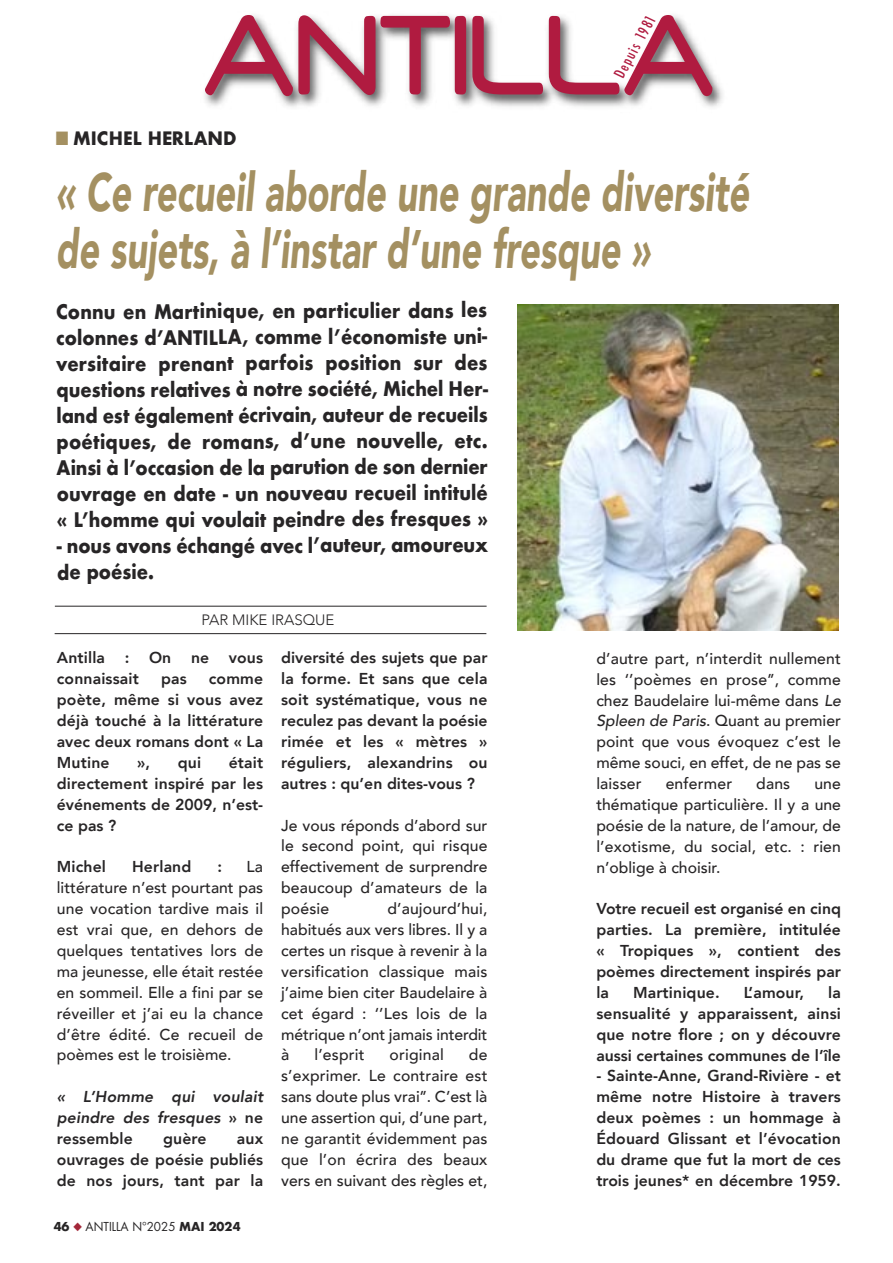
<style>
.page{position:relative;width:893px;height:1263px;background:#fff}
.page>*{position:absolute;margin:0;border:0;box-sizing:border-box;transform-origin:0 0}
.t1{font:132.15px "Neuropol";color:#b01b40;scale:.79 1}
.t2{font:italic 900 54px "Avenir";color:#a49061;scale:.67 1}
.t3{font:700 19.5px/26.1px "Futura";letter-spacing:-.005em;color:#272526;text-align:justify;scale:.9 1}
.t4{font:700 18px "Futura";color:#272526;scale:.95 1}
.t5{font:500 15.75px/20.9px "Avenir";letter-spacing:.01em;color:#272526;text-align:justify}
.t6{font:800 15.75px/20.9px "Avenir";letter-spacing:.01em;color:#272526;text-align:justify}
.t7{font:italic 800 15.75px/20.9px "Avenir";letter-spacing:.01em;color:#272526;text-align:justify}
.t8{font:300 15px "Avenir";color:#272526}
.t9{font:500 condensed 14.7px "Futura";color:#b01b40;scale:.96 1}
.t10{font:12px "Futura Std";color:#272526}
.s1{color:#a49061}
.s2{font-style:normal}
.s3{font-family:"Futura";font-weight:700}
.s4{color:#a32739}
.s5{font-style:italic}
</style>
<div class="page">
<img style="left:517px;top:305px;width:322px;height:325px">
<hr style="left:55px;top:606px;width:432px;height:1px;background:#272526">
<hr style="left:55px;top:633px;width:431px;height:1px;background:#272526">
<img style="left:204px;top:15px;width:519px;height:92px">
<h1 class="t1" style="left:204px;top:-13px;width:647px">ANTILLA</h1>
<p class="t9" style="left:610px;top:72px;width:74px;rotate:-61deg">Depuis 1981</p>
<p class="t4" style="left:56px;top:126px;width:192px"><span class="s1">■</span> MICHEL HERLAND</p>
<p class="t2" style="left:56px;top:157px;width:1036px">« Ce recueil aborde une grande diversité</p>
<p class="t2" style="left:56px;top:214px;width:889px">de sujets, à l’instar d’une fresque »</p>
<p class="t3" style="left:56px;top:298px;width:482px">Connu en Martinique, en particulier dans les colonnes d’ANTILLA, comme l’économiste uni&shy;versitaire prenant parfois position sur des questions relatives à notre société, Michel Her&shy;land est également écrivain, auteur de recueils poétiques, de romans, d’une nouvelle, etc.<br>Ainsi à l’occasion de la parution de son dernier ouvrage en date - un nouveau recueil intitulé « L’homme qui voulait peindre des fresques »</p>
<p class="t3" style="left:57px;top:532px;width:481px;line-height:26.7px">- nous avons échangé avec l’auteur, amoureux de poésie.</p>
<p class="t8" style="left:202px;top:610px;width:134px">PAR MIKE IRASQUE</p>
<p class="t6" style="left:57px;top:648px;width:208px">Antilla : On ne vous connaissait</p>
<p class="t6" style="left:57px;top:669px;width:208px;text-indent:152px">comme poète, même si vous avez déjà touché à la littérature avec deux romans dont « La Mutine</p>
<p class="t6" style="left:161px;top:669px;width:27px">pas</p>
<p class="t6" style="left:57px;top:752px;width:208px;text-indent:172px">était directement inspiré par les événements de 2009, n’est&shy;ce pas ?</p>
<p class="t6" style="left:57px;top:857px;width:51px">Michel</p>
<p class="t6" style="left:132px;top:857px;width:61px">Herland</p>
<p class="t6" style="left:217px;top:857px;width:6px">:</p>
<p class="t6" style="left:137px;top:752px;width:14px">»,</p>
<p class="t6" style="left:178px;top:752px;width:25px">qui</p>
<p class="t5" style="left:57px;top:857px;width:208px;text-indent:190px">La littérature n’est pourtant pas une vocation tardive mais il est vrai que, en dehors de quelques tentatives lors de ma jeunesse, elle était restée en sommeil. Elle a fini par se réveiller et j’ai eu la chance d’être édité. Ce recueil de poèmes est le troisième.</p>
<p class="t7" style="left:57px;top:1087px;width:208px">« L’Homme qui voulait peindre des fresques <span class="s2">» ne ressemble</span></p>
<p class="t6" style="left:163px;top:1128px;width:45px">guère</p>
<p class="t6" style="left:57px;top:1128px;width:208px;text-indent:180px">aux ouvrages de poésie publiés de nos jours, tant par la</p>
<p class="t10" style="left:54px;top:1221px;width:188px"><span class="s3">46</span> <span class="s4">◆</span> ANTILLA N°2025 <span class="s3">MAI 2024</span></p>
<p class="t6" style="left:281px;top:648px;width:208px">diversité des sujets que par la forme. Et sans que cela soit systématique, vous ne reculez pas devant la poésie rimée et les « mètres » réguliers, alexandrins ou autres : qu’en dites-vous ?</p>
<p class="t5" style="left:281px;top:815px;width:208px">Je vous réponds d’abord sur le second point, qui risque effectivement de surprendre beaucoup d’amateurs de la poésie</p>
<p class="t5" style="left:281px;top:899px;width:208px;text-indent:106px">d’aujourd’hui, habitués aux vers libres. Il y a certes un risque à revenir à la versification classique mais j’aime bien citer Baudelaire à cet égard : ‘’Les lois de la métrique n’ont jamais interdit à</p>
<p class="t5" style="left:281px;top:1045px;width:208px;text-indent:188px">de s’exprimer. Le contraire est sans doute plus vrai’’. C’est là une assertion qui, d’une part, ne garantit évidemment pas que l’on écrira des beaux vers en suivant des règles et,</p>
<p class="t5" style="left:314px;top:1045px;width:52px">l’esprit</p>
<p class="t5" style="left:390px;top:1045px;width:56px">original</p>
<p class="t5" style="left:596px;top:648px;width:246px">d’autre part, n’interdit nullement les ‘’poèmes en prose’’, comme chez Baudelaire lui-même dans <span class="s5">Le Spleen de Paris</span>. Quant au premier point que vous évoquez c’est le même souci, en effet, de ne pas se laisser</p>
<p class="t5" style="left:666px;top:774px;width:68px">enfermer</p>
<p class="t5" style="left:756px;top:774px;width:36px">dans</p>
<p class="t5" style="left:596px;top:774px;width:246px;text-indent:218px">une thématique particulière. Il y a une poésie de la nature, de l’amour, de l’exotisme, du social, etc. : rien n’oblige à choisir.</p>
<p class="t6" style="left:596px;top:899px;width:246px">Votre recueil est organisé en cinq parties. La première, intitulée « Tropiques », contient des poèmes directement inspirés par la</p>
<p class="t6" style="left:596px;top:982px;width:246px;text-indent:232px">la sensualité y apparaissent, ainsi que notre flore ; on y découvre aussi certaines communes de l’île</p>
<p class="t6" style="left:596px;top:1066px;width:246px">- Sainte-Anne, Grand-Rivière - et même notre Histoire à travers deux poèmes : un hommage à Édouard Glissant et l’évocation du drame que fut la mort de ces trois jeunes* en décembre 1959.</p>
<p class="t6" style="left:633px;top:982px;width:88px">Martinique.</p>
<p class="t6" style="left:744px;top:982px;width:62px">L’amour,</p>
</div>
